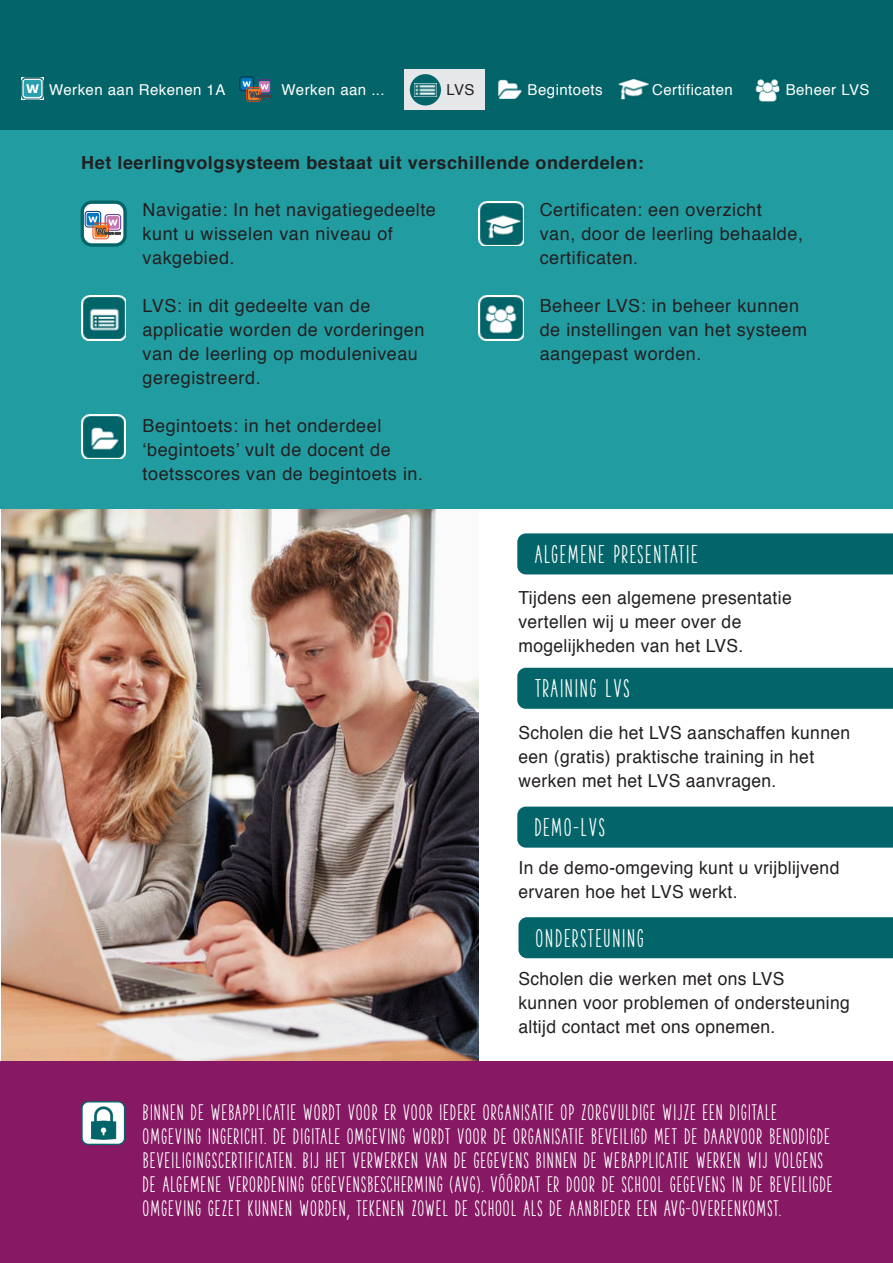
<style>
.page{position:relative;width:893px;height:1263px;background:#fff}
.page>*{position:absolute;margin:0;border:0;box-sizing:border-box;transform-origin:0 0}
.t1{font:900 24px "The Hand W00";letter-spacing:.08em;color:#fff}
.t2{font:900 21px/24px "The Hand W00";letter-spacing:.06em;color:#fff}
.t3{font:18px/24px "Helvetica";letter-spacing:.03em;color:#231f20}
.t4{font:700 18px "Helvetica";letter-spacing:.03em;color:#231f20}
.t5{font:15px "Helvetica";letter-spacing:.03em;color:#fff}
.t6{font:15px "Helvetica";letter-spacing:-.005em;color:#231f20}
</style>
<div class="page">
<img style="left:1px;top:508px;width:477px;height:553px">
<div style="left:0;top:87px;width:893px;height:421px;background:#219da2"></div>
<div style="left:0;top:1061px;width:893px;height:202px;background:#871863"></div>
<div style="left:0;top:0;width:893px;height:130px;background:#036569"></div>
<div style="left:517px;top:533px;width:376px;height:41px;background:#036569"></div>
<div style="left:517px;top:668px;width:376px;height:41px;background:#036569"></div>
<div style="left:517px;top:807px;width:376px;height:41px;background:#036569"></div>
<div style="left:518px;top:917px;width:375px;height:41px;background:#036569"></div>
<img style="left:83px;top:1103px;width:42px;height:40px">
<div style="left:81px;top:1101px;width:44px;height:44px;border:1px solid #036569;border-radius:6px"></div>
<div style="left:257px;top:79px;width:15px;height:15px;border:1px solid #652d91;border-radius:3px"></div>
<div style="left:241px;top:78px;width:11px;height:11px;background:#0077c0;border-radius:2px"></div>
<div style="left:239px;top:76px;width:15px;height:15px;border:1px solid #01366e;border-radius:3px"></div>
<svg style="left:248px;top:89px;width:11px;height:11px"></svg>
<div style="left:246px;top:87px;width:15px;height:15px;border:1px solid #e34922;border-radius:3px"></div>
<svg style="left:243px;top:81px;width:28px;height:16px"></svg>
<div style="left:404px;top:69px;width:81px;height:41px;background:#e6e7e9"></div>
<svg style="left:82px;top:202px;width:43px;height:43px"></svg>
<div style="left:105px;top:214px;width:16px;height:17px;border:1px solid #652d91;border-radius:3px"></div>
<div style="left:87px;top:213px;width:12px;height:13px;background:#0077c0;border-radius:2px"></div>
<div style="left:85px;top:211px;width:16px;height:16px;border:1px solid #01366e;border-radius:3px"></div>
<svg style="left:94px;top:225px;width:13px;height:12px"></svg>
<div style="left:92px;top:223px;width:17px;height:16px;border:1px solid #e34922;border-radius:3px"></div>
<svg style="left:88px;top:216px;width:33px;height:18px"></svg>
<div style="left:81px;top:200px;width:46px;height:47px;border:3px solid #036569;border-radius:10px"></div>
<img style="left:21px;top:77px;width:22px;height:22px">
<svg style="left:21px;top:99px;width:22px;height:1px"></svg>
<img style="left:82px;top:295px;width:44px;height:45px">
<img style="left:81px;top:415px;width:44px;height:44px">
<img style="left:479px;top:201px;width:45px;height:45px">
<img style="left:479px;top:295px;width:45px;height:45px">
<img style="left:498px;top:79px;width:24px;height:20px">
<img style="left:618px;top:79px;width:31px;height:20px">
<img style="left:755px;top:79px;width:25px;height:23px">
<svg style="left:410px;top:74px;width:31px;height:31px"></svg>
<img style="left:415px;top:84px;width:21px;height:12px">
<p class="t6" style="left:457px;top:78px;width:30px">LVS</p>
<p class="t5" style="left:528px;top:78px;width:76px">Begintoets</p>
<p class="t5" style="left:652px;top:78px;width:82px">Certificaten</p>
<p class="t5" style="left:786px;top:78px;width:85px">Beheer LVS</p>
<p class="t5" style="left:49px;top:78px;width:178px">Werken aan Rekenen 1A</p>
<p class="t5" style="left:282px;top:78px;width:105px">Werken aan ...</p>
<p class="t6" style="left:446px;top:78px;width:30px">LVS</p>
<p class="t4" style="left:81px;top:152px;width:564px">Het leerlingvolgsysteem bestaat uit verschillende onderdelen:</p>
<p class="t3" style="left:540px;top:198px;width:265px">Certificaten: een overzicht<br>van, door de leerling behaalde, certificaten.</p>
<p class="t3" style="left:540px;top:294px;width:269px">Beheer LVS: in beheer kunnen de instellingen van het systeem aangepast worden.</p>
<p class="t3" style="left:143px;top:198px;width:295px">Navigatie: In het navigatiegedeelte kunt u wisselen van niveau of vakgebied.</p>
<p class="t3" style="left:143px;top:294px;width:283px">LVS: in dit gedeelte van de applicatie worden de vorderingen van de leerling op moduleniveau geregistreerd.</p>
<p class="t3" style="left:143px;top:414px;width:282px">Begintoets: in het onderdeel ‘begintoets’ vult de docent de toetsscores van de begintoets in.</p>
<p class="t1" style="left:534px;top:540px;width:164px">ALGEMENE PRESENTATIE</p>
<p class="t3" style="left:518px;top:586px;width:275px">Tijdens een algemene presentatie vertellen wij u meer over de mogelijkheden van het LVS.</p>
<p class="t1" style="left:534px;top:675px;width:96px">TRAINING LVS</p>
<p class="t3" style="left:518px;top:721px;width:333px">Scholen die het LVS aanschaffen kunnen een (gratis) praktische training in het werken met het LVS aanvragen.</p>
<p class="t1" style="left:534px;top:814px;width:71px">DEMO-LVS</p>
<p class="t3" style="left:518px;top:856px;width:322px">In de demo-omgeving kunt u vrijblijvend ervaren hoe het LVS werkt.</p>
<p class="t1" style="left:535px;top:924px;width:109px">ONDERSTEUNING</p>
<p class="t3" style="left:518px;top:967px;width:333px">Scholen die werken met ons LVS<br>kunnen voor problemen of ondersteuning altijd contact met ons opnemen.</p>
<p class="t2" style="left:143px;top:1100px;width:691px">BINNEN DE WEBAPPLICATIE WORDT VOOR ER VOOR IEDERE ORGANISATIE OP ZORGVULDIGE WIJZE EEN DIGITALE OMGEVING INGERICHT. DE DIGITALE OMGEVING WORDT VOOR DE ORGANISATIE BEVEILIGD MET DE DAARVOOR BENODIGDE BEVEILIGINGSCERTIFICATEN. BIJ HET VERWERKEN VAN DE GEGEVENS BINNEN DE WEBAPPLICATIE WERKEN WIJ VOLGENS DE ALGEMENE VERORDENING GEGEVENSBESCHERMING (AVG). VÓÓRDAT ER DOOR DE SCHOOL GEGEVENS IN DE BEVEILIGDE OMGEVING GEZET KUNNEN WORDEN, TEKENEN ZOWEL DE SCHOOL ALS DE AANBIEDER EEN AVG-OVEREENKOMST.</p>
</div>
